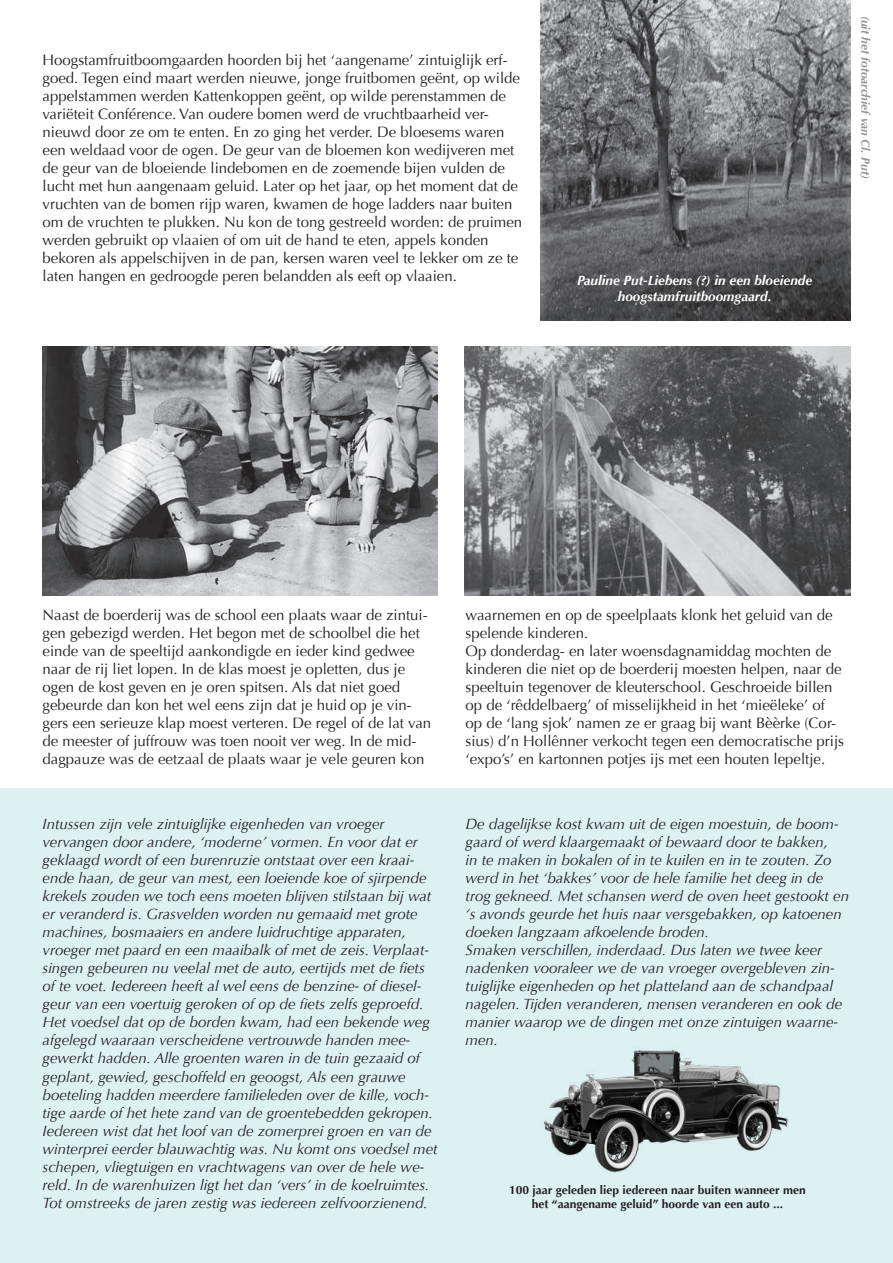
<style>
.page{position:relative;width:893px;height:1263px;background:#fff}
.page>*{position:absolute;margin:0;border:0;box-sizing:border-box;transform-origin:0 0}
.t1{font:italic 15px/18px "Optima";color:#231f20}
.t2{font:15px/18px "Optima";color:#231f20}
.t3{font:italic 700 13.5px/16.2px "Optima";color:#fff;text-align:center}
.t4{font:700 12px/14.4px "Optima";color:#231f20;text-align:center}
.t5{font:italic 700 12px "Optima";color:#939598}
</style>
<div class="page">
<div style="left:0;top:789px;width:893px;height:474px;background:#def1f1"></div>
<img style="left:43px;top:347px;width:395px;height:249px">
<img style="left:465px;top:347px;width:385px;height:249px">
<img style="left:540px;top:0;width:310px;height:320px">
<img style="left:544px;top:1049px;width:245px;height:124px">
<p class="t2" style="left:43px;top:51px;width:481px">Hoogstamfruitboomgaarden hoorden bij het ‘aangename’ zintuiglijk erf&shy;goed. Tegen eind maart werden nieuwe, jonge fruitbomen geënt, op wilde appelstammen werden Kattenkoppen geënt, op wilde perenstammen de variëteit Conférence. Van oudere bomen werd de vruchtbaarheid ver&shy;nieuwd door ze om te enten. En zo ging het verder. De bloesems waren een weldaad voor de ogen. De geur van de bloemen kon wedijveren met de geur van de bloeiende lindebomen en de zoemende bijen vulden de lucht met hun aangenaam geluid. Later op het jaar, op het moment dat de vruchten van de bomen rijp waren, kwamen de hoge ladders naar buiten om de vruchten te plukken. Nu kon de tong gestreeld worden: de pruimen werden gebruikt op vlaaien of om uit de hand te eten, appels konden bekoren als appelschijven in de pan, kersen waren veel te lekker om ze te laten hangen en gedroogde peren belandden als eeft op vlaaien.</p>
<p class="t3" style="left:577px;top:272px;width:236px">Pauline Put-Liebens (?) in een bloeiende hoogstamfruitboomgaard.</p>
<p class="t5" style="left:873px;top:16px;width:165px;rotate:90deg">(uit het fotoarchief van Cl. Put)</p>
<p class="t2" style="left:43px;top:606px;width:390px">Naast de boerderij was de school een plaats waar de zintui&shy;gen gebezigd werden. Het begon met de schoolbel die het einde van de speeltijd aankondigde en ieder kind gedwee naar de rij liet lopen. In de klas moest je opletten, dus je ogen de kost geven en je oren spitsen. Als dat niet goed gebeurde dan kon het wel eens zijn dat je huid op je vin&shy;gers een serieuze klap moest verteren. De regel of de lat van de meester of juffrouw was toen nooit ver weg. In de mid&shy;dagpauze was de eetzaal de plaats waar je vele geuren kon</p>
<p class="t2" style="left:466px;top:606px;width:380px">waarnemen en op de speelplaats klonk het geluid van de spelende kinderen.<br>Op donderdag- en later woensdagnamiddag mochten de kinderen die niet op de boerderij moesten helpen, naar de speeltuin tegenover de kleuterschool. Geschroeide billen op de ‘rêddelbaerg’ of misselijkheid in het ‘mieëleke’ of op de ‘lang sjok’ namen ze er graag bij want Bèèrke (Cor&shy;sius) d’n Hollênner verkocht tegen een democratische prijs ‘expo’s’ en kartonnen potjes ijs met een houten lepeltje.</p>
<p class="t1" style="left:43px;top:815px;width:397px">Intussen zijn vele zintuiglijke eigenheden van vroeger vervangen door andere, ‘moderne’ vormen. En voor dat er geklaagd wordt of een burenruzie ontstaat over een kraai&shy;ende haan, de geur van mest, een loeiende koe of sjirpende krekels zouden we toch eens moeten blijven stilstaan bij wat er veranderd is. Grasvelden worden nu gemaaid met grote machines, bosmaaiers en andere luidruchtige apparaten, vroeger met paard en een maaibalk of met de zeis. Verplaat&shy;singen gebeuren nu veelal met de auto, eertijds met de fiets of te voet. Iedereen heeft al wel eens de benzine- of diesel&shy;geur van een voertuig geroken of op de fiets zelfs geproefd.<br>Het voedsel dat op de borden kwam, had een bekende weg afgelegd waaraan verscheidene vertrouwde handen mee&shy;gewerkt hadden. Alle groenten waren in de tuin gezaaid of geplant, gewied, geschoffeld en geoogst, Als een grauwe boeteling hadden meerdere familieleden over de kille, voch&shy;tige aarde of het hete zand van de groentebedden gekropen.<br>Iedereen wist dat het loof van de zomerprei groen en van de winterprei eerder blauwachtig was. Nu komt ons voedsel met schepen, vliegtuigen en vrachtwagens van over de hele we&shy;reld. In de warenhuizen ligt het dan ‘vers’ in de koelruimtes.<br>Tot omstreeks de jaren zestig was iedereen zelfvoorzienend.</p>
<p class="t1" style="left:466px;top:815px;width:385px">De dagelijkse kost kwam uit de eigen moestuin, de boom&shy;gaard of werd klaargemaakt of bewaard door te bakken,<br>in te maken in bokalen of in te kuilen en in te zouten. Zo werd in het ‘bakkes’ voor de hele familie het deeg in de trog gekneed. Met schansen werd de oven heet gestookt en ‘s avonds geurde het huis naar versgebakken, op katoenen doeken langzaam afkoelende broden.<br>Smaken verschillen, inderdaad. Dus laten we twee keer nadenken vooraleer we de van vroeger overgebleven zin&shy;tuiglijke eigenheden op het platteland aan de schandpaal nagelen. Tijden veranderen, mensen veranderen en ook de manier waarop we de dingen met onze zintuigen waarne&shy;men.</p>
<p class="t4" style="left:509px;top:1182px;width:298px">100 jaar geleden liep iedereen naar buiten wanneer men het “aangename geluid” hoorde van een auto ...</p>
</div>
